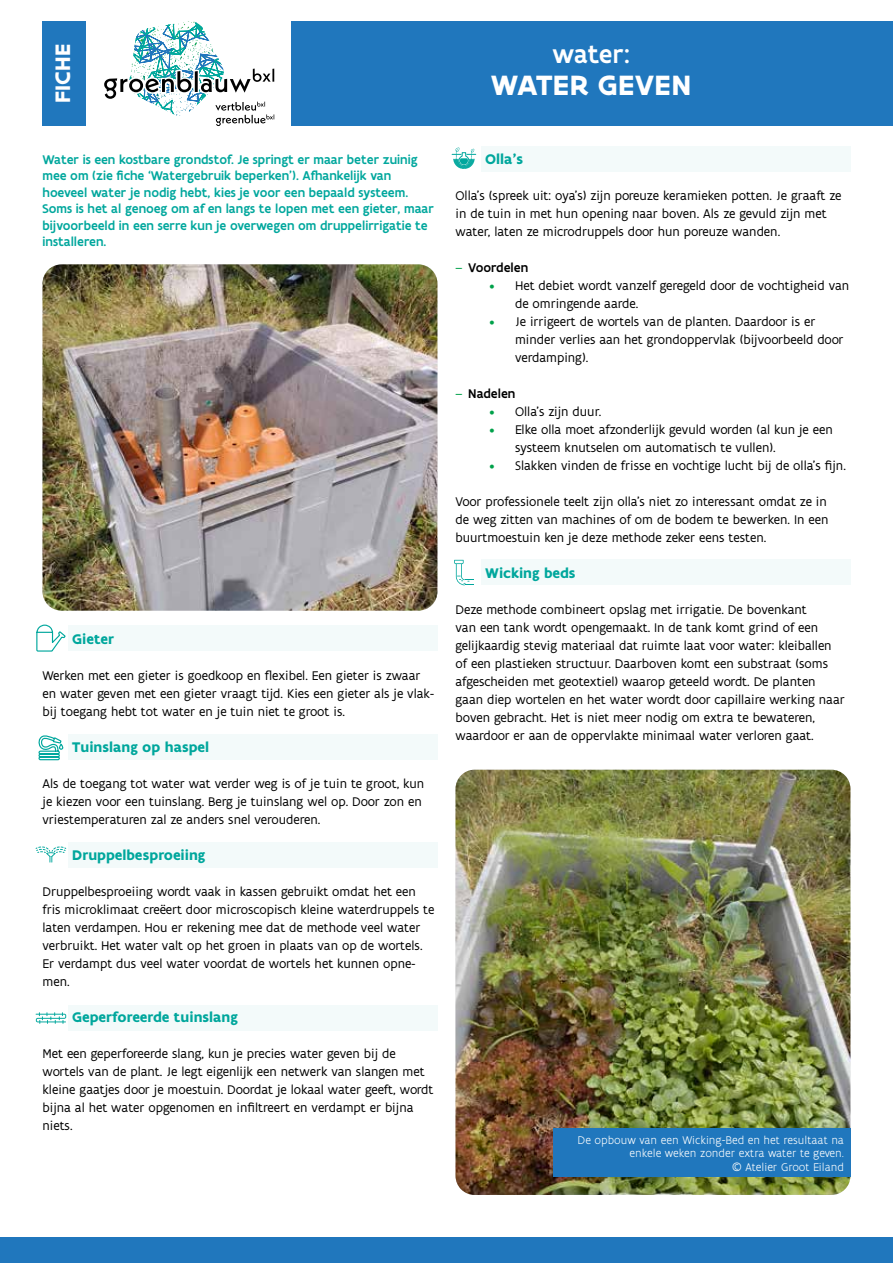
<style>
.page{position:relative;width:893px;height:1263px;background:#fff}
.page>*{position:absolute;margin:0;border:0;box-sizing:border-box;transform-origin:0 0}
.t1{font:700 30px "Flanders Art Sans";letter-spacing:.005em;color:#fff}
.t2{font:500 27px "Flanders Art Sans";letter-spacing:-.005em;color:#fff}
.t3{font:700 22.5px "Flanders Art Sans";letter-spacing:.01em;color:#fff}
.t4{font:700 15px "Flanders Art Sans";color:#00a79d}
.t5{font:13.5px/18px "Flanders Art Sans";color:#000}
.t6{font:500 13.5px/16.5px "Flanders Art Sans";color:#00a79d}
.t7{font:500 13.5px "Flanders Art Sans";color:#000}
.t8{font:300 12px/13.5px "Flanders Art Sans";color:#fff;text-align:right}
.s1{font-weight:400;color:#00a14a}
.s2{color:#00a14a}
</style>
<div class="page">
<div style="left:0;top:1237px;width:893px;height:26px;background:#2077bd"></div>
<svg style="left:104px;top:21px;width:171px;height:105px"></svg>
<div style="left:291px;top:21px;width:602px;height:105px;background:#2077bd"></div>
<div style="left:43px;top:21px;width:43px;height:105px;background:#2077bd"></div>
<svg style="left:36px;top:624px;width:30px;height:28px"></svg>
<div style="left:68px;top:625px;width:369px;height:26px;background:#f3fafa"></div>
<svg style="left:36px;top:846px;width:30px;height:16px"></svg>
<div style="left:68px;top:842px;width:369px;height:25px;background:#f3fafa"></div>
<svg style="left:36px;top:1012px;width:30px;height:12px"></svg>
<div style="left:68px;top:1005px;width:369px;height:26px;background:#f3fafa"></div>
<svg style="left:38px;top:735px;width:26px;height:26px"></svg>
<div style="left:68px;top:734px;width:369px;height:26px;background:#f3fafa"></div>
<svg style="left:454px;top:560px;width:20px;height:25px"></svg>
<div style="left:481px;top:559px;width:369px;height:26px;background:#f3fafa"></div>
<svg style="left:452px;top:148px;width:24px;height:21px"></svg>
<div style="left:481px;top:146px;width:369px;height:25px;background:#f3fafa"></div>
<img style="left:455px;top:770px;width:395px;height:425px">
<div style="left:553px;top:1128px;width:297px;height:49px;background:#2077bd"></div>
<img style="left:42px;top:264px;width:395px;height:347px">
<h3 class="t3" style="left:49px;top:103px;width:61px;rotate:-90deg">FICHE</h3>
<p class="t6" style="left:43px;top:151px;width:393px">Water is een kostbare grondstof. Je springt er maar beter zuinig mee om (zie fiche ‘Watergebruik beperken’). Afhankelijk van hoeveel water je nodig hebt, kies je voor een bepaald systeem.<br>Soms is het al genoeg om af en langs te lopen met een gieter, maar bijvoorbeeld in een serre kun je overwegen om druppelirrigatie te installeren.</p>
<p class="t4" style="left:72px;top:630px;width:43px">Gieter</p>
<p class="t5" style="left:43px;top:667px;width:393px">Werken met een gieter is goedkoop en flexibel. Een gieter is zwaar en water geven met een gieter vraagt tijd. Kies een gieter als je vlak&shy;bij toegang hebt tot water en je tuin niet te groot is.</p>
<p class="t4" style="left:72px;top:738px;width:138px">Tuinslang op haspel</p>
<p class="t5" style="left:43px;top:775px;width:383px">Als de toegang tot water wat verder weg is of je tuin te groot, kun je kiezen voor een tuinslang. Berg je tuinslang wel op. Door zon en vriestemperaturen zal ze anders snel verouderen.</p>
<p class="t4" style="left:72px;top:846px;width:135px">Druppelbesproeiing</p>
<p class="t5" style="left:43px;top:883px;width:393px">Druppelbesproeiing wordt vaak in kassen gebruikt omdat het een fris microklimaat creëert door microscopisch kleine waterdruppels te laten verdampen. Hou er rekening mee dat de methode veel water verbruikt. Het water valt op het groen in plaats van op de wortels.<br>Er verdampt dus veel water voordat de wortels het kunnen opne&shy;men.</p>
<p class="t4" style="left:72px;top:1008px;width:167px">Geperforeerde tuinslang</p>
<p class="t5" style="left:43px;top:1045px;width:392px">Met een geperforeerde slang, kun je precies water geven bij de wortels van de plant. Je legt eigenlijk een netwerk van slangen met kleine gaatjes door je moestuin. Doordat je lokaal water geeft, wordt bijna al het water opgenomen en infiltreert en verdampt er bijna niets.</p>
<h2 class="t2" style="left:552px;top:37px;width:79px">water:</h2>
<h1 class="t1" style="left:491px;top:66px;width:202px">WATER GEVEN</h1>
<p class="t4" style="left:485px;top:150px;width:39px">Olla’s</p>
<p class="t5" style="left:455px;top:187px;width:388px">Olla’s (spreek uit: oya’s) zijn poreuze keramieken potten. Je graaft ze in de tuin in met hun opening naar boven. Als ze gevuld zijn met water, laten ze microdruppels door hun poreuze wanden.</p>
<p class="t7" style="left:455px;top:259px;width:74px"><span class="s1">–</span> Voordelen</p>
<p class="t5" style="left:515px;top:277px;width:336px;text-indent:-26px"><span class="s2">•</span> Het debiet wordt vanzelf geregeld door de vochtigheid van de omringende aarde.</p>
<p class="t5" style="left:515px;top:313px;width:330px;text-indent:-26px"><span class="s2">•</span> Je irrigeert de wortels van de planten. Daardoor is er minder verlies aan het grondoppervlak (bijvoorbeeld door verdamping).</p>
<p class="t7" style="left:455px;top:385px;width:61px"><span class="s1">–</span> Nadelen</p>
<p class="t5" style="left:489px;top:403px;width:113px"><span class="s2">•</span> Olla’s zijn duur.</p>
<p class="t5" style="left:515px;top:421px;width:319px;text-indent:-26px"><span class="s2">•</span> Elke olla moet afzonderlijk gevuld worden (al kun je een systeem knutselen om automatisch te vullen).</p>
<p class="t5" style="left:489px;top:457px;width:358px"><span class="s2">•</span> Slakken vinden de frisse en vochtige lucht bij de olla’s fijn.</p>
<p class="t5" style="left:455px;top:493px;width:375px">Voor professionele teelt zijn olla’s niet zo interessant omdat ze in de weg zitten van machines of om de bodem te bewerken. In een buurtmoestuin ken je deze methode zeker eens testen.</p>
<p class="t4" style="left:485px;top:564px;width:92px">Wicking beds</p>
<p class="t5" style="left:455px;top:601px;width:391px">Deze methode combineert opslag met irrigatie. De bovenkant<br>van een tank wordt opengemaakt. In de tank komt grind of een gelijkaardig stevig materiaal dat ruimte laat voor water: kleiballen of een plastieken structuur. Daarboven komt een substraat (soms afgescheiden met geotextiel) waarop geteeld wordt. De planten gaan diep wortelen en het water wordt door capillaire werking naar boven gebracht. Het is niet meer nodig om extra te bewateren, waardoor er aan de oppervlakte minimaal water verloren gaat.</p>
<p class="t8" style="left:578px;top:1133px;width:268px">De opbouw van een Wicking-Bed en het resultaat na enkele weken zonder extra water te geven.<br>© Atelier Groot Eiland</p>
</div>
